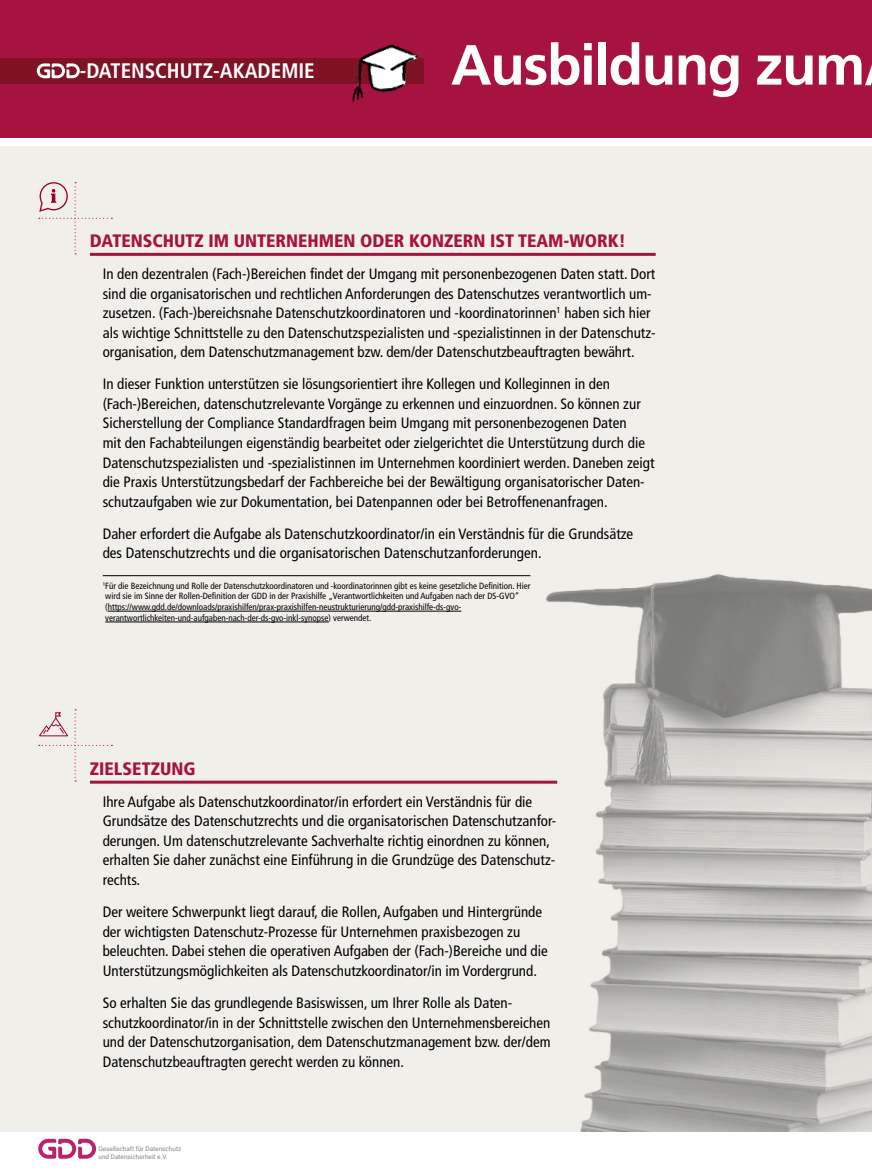
<style>
.page{position:relative;width:872px;height:1170px;background:#fff}
.page>*{position:absolute;margin:0;border:0;box-sizing:border-box;transform-origin:0 0}
.t1{font:700 56.4px "Frutiger LT Pro";letter-spacing:-.025em;color:#fff}
.t2{font:700 condensed 21px "Frutiger LT Pro";color:#fff}
.t3{font:900 condensed 18px "Frutiger LT Pro";color:#a71341}
.t4{font:condensed 15px/19.5px "Frutiger LT Pro";color:#000}
.t5{font:condensed 9px/10.8px "Frutiger LT Pro";color:#000}
.t6{font:6.45px/7.4px "Roboto";color:#878488}
</style>
<div class="page">
<svg style="left:38px;top:1138px;width:58px;height:20px"></svg>
<div style="left:0;top:0;width:872px;height:137px;background:#a71341"></div>
<div style="left:0;top:59px;width:423px;height:25px;background:#7f1224"></div>
<svg style="left:37px;top:63px;width:43px;height:15px"></svg>
<img style="left:347px;top:44px;width:76px;height:59px">
<div style="left:0;top:146px;width:872px;height:985px;background:#f0efea"></div>
<img style="left:546px;top:574px;width:326px;height:557px">
<hr style="left:90px;top:253px;width:565px;height:3px;background:#a71341">
<hr style="left:103px;top:575px;width:427px;height:1px;background:#000">
<hr style="left:108px;top:611px;width:353px;height:1px;background:#000">
<hr style="left:105px;top:621px;width:223px;height:1px;background:#000">
<svg style="left:39px;top:182px;width:73px;height:72px"></svg>
<hr style="left:90px;top:780px;width:467px;height:3px;background:#a71341">
<svg style="left:39px;top:709px;width:73px;height:72px"></svg>
<h2 class="t2" style="left:80px;top:58px;width:236px">-DATENSCHUTZ-AKADEMIE</h2>
<h1 class="t1" style="left:451px;top:31px;width:416px">Ausbildung zum</h1>
<p class="t3" style="left:90px;top:230px;width:537px">DATENSCHUTZ IM UNTERNEHMEN ODER KONZERN IST TEAM-WORK!</p>
<p class="t4" style="left:103px;top:264px;width:554px">In den dezentralen (Fach-)Bereichen findet der Umgang mit personenbezogenen Daten statt. Dort sind die organisatorischen und rechtlichen Anforderungen des Datenschutzes verantwortlich um&shy;zusetzen. (Fach-)bereichsnahe Datenschutzkoordinatoren und -koordinatorinnen<sup>1</sup> haben sich hier als wichtige Schnittstelle zu den Datenschutzspezialisten und -spezialistinnen in der Datenschutz&shy;organisation, dem Datenschutzmanagement bzw. dem/der Datenschutzbeauftragten bewährt.</p>
<p class="t4" style="left:103px;top:374px;width:553px">In dieser Funktion unterstützen sie lösungsorientiert ihre Kollegen und Kolleginnen in den (Fach-)Bereichen, datenschutzrelevante Vorgänge zu erkennen und einzuordnen. So können zur Sicherstellung der Compliance Standardfragen beim Umgang mit personenbezogenen Daten<br>mit den Fachabteilungen eigenständig bearbeitet oder zielgerichtet die Unterstützung durch die Datenschutzspezialisten und -spezialistinnen im Unternehmen koordiniert werden. Daneben zeigt die Praxis Unterstützungsbedarf der Fachbereiche bei der Bewältigung organisatorischer Daten&shy;schutzaufgaben wie zur Dokumentation, bei Datenpannen oder bei Betroffenenanfragen.</p>
<p class="t4" style="left:103px;top:524px;width:532px">Daher erfordert die Aufgabe als Datenschutzkoordinator/in ein Verständnis für die Grundsätze des Datenschutzrechts und die organisatorischen Datenschutzanforderungen.</p>
<p class="t5" style="left:103px;top:580px;width:429px"><sup>1</sup>Für die Bezeichnung und Rolle der Datenschutzkoordinatoren und -koordinatorinnen gibt es keine gesetzliche Definition. Hier wird sie im Sinne der Rollen-Definition der GDD in der Praxishilfe „Verantwortlichkeiten und Aufgaben nach der DS-GVO“ (https://www.gdd.de/downloads/praxishilfen/prax-praxishilfen-neustrukturierung/gdd-praxishilfe-ds-gvo&shy;verantwortlichkeiten-und-aufgaben-nach-der-ds-gvo-inkl-synopse) verwendet.</p>
<p class="t3" style="left:90px;top:757px;width:107px">ZIELSETZUNG</p>
<p class="t4" style="left:103px;top:792px;width:455px">Ihre Aufgabe als Datenschutzkoordinator/in erfordert ein Verständnis für die Grundsätze des Datenschutzrechts und die organisatorischen Datenschutzanfor&shy;derungen. Um datenschutzrelevante Sachverhalte richtig einordnen zu können, erhalten Sie daher zunächst eine Einführung in die Grundzüge des Datenschutz&shy;rechts.</p>
<p class="t4" style="left:103px;top:902px;width:446px">Der weitere Schwerpunkt liegt darauf, die Rollen, Aufgaben und Hintergründe der wichtigsten Datenschutz-Prozesse für Unternehmen praxisbezogen zu beleuchten. Dabei stehen die operativen Aufgaben der (Fach-)Bereiche und die Unterstützungsmöglichkeiten als Datenschutzkoordinator/in im Vordergrund.</p>
<p class="t4" style="left:103px;top:993px;width:449px">So erhalten Sie das grundlegende Basiswissen, um Ihrer Rolle als Daten&shy;schutzkoordinator/in in der Schnittstelle zwischen den Unternehmensbereichen und der Datenschutzorganisation, dem Datenschutzmanagement bzw. der/dem Datenschutzbeauftragten gerecht werden zu können.</p>
<p class="t6" style="left:98px;top:1144px;width:84px">Gesellschaft für Datenschutz und Datensicherheit e.V.</p>
</div>
